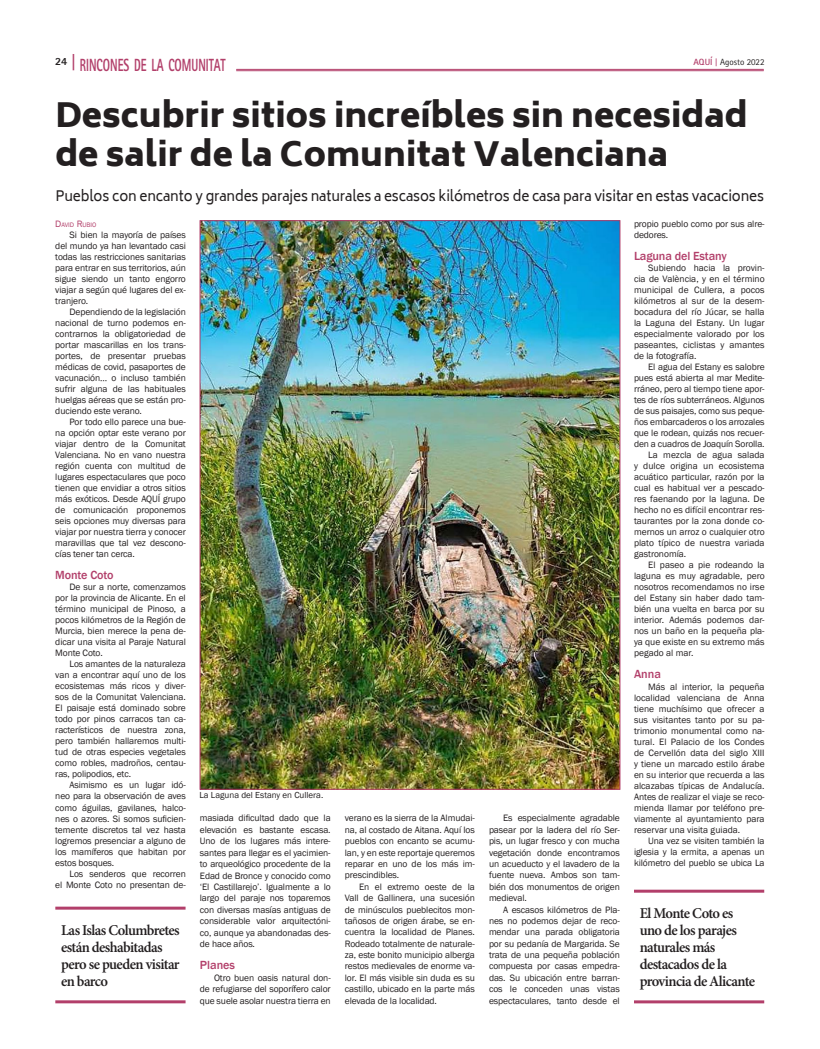
<style>
.page{position:relative;width:820px;height:1049px;background:#fff}
.page>*{position:absolute;margin:0;border:0;box-sizing:border-box;transform-origin:0 0}
.t1{font:900 33px/39.6px "Biryani";color:#231f20}
.t2{font:800 17.6px "Rotis Sans Serif Std";color:#b23f6a;scale:.64 1}
.t3{font:600 15px/17px "Minion Pro";letter-spacing:-.04em;color:#231f20}
.t4{font:14px "Biryani";letter-spacing:-.01em;color:#231f20}
.t5{font:500 12.1px "Franklin Gothic";letter-spacing:-.01em;color:#b23f6a}
.t6{font:800 11px "Rotis Sans Serif Std";color:#231f20}
.t7{font:9.5px/11px "Franklin Gothic";letter-spacing:-.01em;color:#231f20;text-align:justify}
.t8{font:9px "Franklin Gothic";color:#231f20}
.t9{font:9px "Rotis Sans Serif Std";color:#231f20}
.t10{font:6.7px "Franklin Gothic";color:#b23f6a}
.s1{font-size:18.2px}
.s2{font-weight:700;color:#b23f6a}
.s3{font-family:"Rotis Serif Std";font-weight:700;color:#b23f6a}
.s4{font-size:9.5px}
</style>
<div class="page">
<img style="left:201px;top:222px;width:417px;height:566px">
<hr style="left:55px;top:906px;width:130px;height:3px;background:#b23f6a">
<hr style="left:55px;top:1000px;width:130px;height:3px;background:#b23f6a">
<hr style="left:633px;top:890px;width:131px;height:3px;background:#b23f6a">
<hr style="left:633px;top:1000px;width:131px;height:3px;background:#b23f6a">
<hr style="left:236px;top:69px;width:527px;height:1px;background:#b23f6a">
<hr style="left:236px;top:71px;width:527px;height:1px;background:#b23f6a">
<h2 class="t2" style="left:72px;top:54px;width:242px"><span class="s1">|</span> RINCONES DE LA COMUNITAT</h2>
<p class="t6" style="left:55px;top:54px;width:14px">24</p>
<p class="t9" style="left:693px;top:57px;width:72px"><span class="s2">AQUÍ</span> <span class="s3">|</span> Agosto 2022</p>
<h1 class="t1" style="left:55px;top:96px;width:693px">Descubrir sitios increíbles sin necesidad de salir de la Comunitat Valenciana</h1>
<h3 class="t4" style="left:55px;top:188px;width:709px">Pueblos con encanto y grandes parajes naturales a escasos kilómetros de casa para visitar en estas vacaciones</h3>
<p class="t10" style="left:55px;top:221px;width:43px"><span class="s4">D</span>AVID <span class="s4">R</span>UBIO</p>
<p class="t7" style="left:55px;top:229px;width:132px;text-indent:14px">Si bien la mayoría de países del mundo ya han levantado casi todas las restricciones sanitarias para entrar en sus territorios, aún sigue siendo un tanto engorro viajar a según qué lugares del ex&shy;tranjero.</p>
<p class="t7" style="left:55px;top:307px;width:132px;text-indent:14px">Dependiendo de la legislación nacional de turno podemos en&shy;contrarnos la obligatoriedad de portar mascarillas en los trans&shy;portes, de presentar pruebas médicas de covid, pasaportes de vacunación… o incluso también sufrir alguna de las habituales huelgas aéreas que se están pro&shy;duciendo este verano.</p>
<p class="t7" style="left:55px;top:417px;width:132px;text-indent:14px">Por todo ello parece una bue&shy;na opción optar este verano por viajar dentro de la Comunitat Valenciana. No en vano nuestra región cuenta con multitud de lugares espectaculares que poco tienen que envidiar a otros sitios más exóticos. Desde AQUÍ grupo de comunicación proponemos seis opciones muy diversas para viajar por nuestra tierra y conocer maravillas que tal vez descono&shy;cías tener tan cerca.</p>
<p class="t5" style="left:55px;top:568px;width:60px">Monte Coto</p>
<p class="t7" style="left:55px;top:582px;width:132px;text-indent:14px">De sur a norte, comenzamos por la provincia de Alicante. En el término municipal de Pinoso, a pocos kilómetros de la Región de Murcia, bien merece la pena de&shy;dicar una visita al Paraje Natural Monte Coto.</p>
<p class="t7" style="left:55px;top:659px;width:132px;text-indent:14px">Los amantes de la naturaleza van a encontrar aquí uno de los ecosistemas más ricos y diver&shy;sos de la Comunitat Valenciana.<br>El paisaje está dominado sobre todo por pinos carracos tan ca&shy;racterísticos de nuestra zona, pero también hallaremos multi&shy;tud de otras especies vegetales como robles, madroños, centau&shy;ras, polipodios, etc.</p>
<p class="t7" style="left:55px;top:780px;width:132px;text-indent:14px">Asimismo es un lugar idó&shy;neo para la observación de aves como águilas, gavilanes, halco&shy;nes o azores. Si somos suficien&shy;temente discretos tal vez hasta logremos presenciar a alguno de los mamíferos que habitan por estos bosques.</p>
<p class="t7" style="left:55px;top:868px;width:132px;text-align:right">Los senderos que recorren<br>el Monte Coto no presentan de-</p>
<h3 class="t3" style="left:61px;top:922px;width:120px">Las Islas Columbretes están deshabitadas pero se pueden visitar en barco</h3>
<p class="t8" style="left:199px;top:790px;width:125px">La Laguna del Estany en Cullera.</p>
<p class="t7" style="left:200px;top:813px;width:132px;line-height:11.4px">masiada dificultad dado que la elevación es bastante escasa.<br>Uno de los lugares más intere&shy;santes para llegar es el yacimien&shy;to arqueológico procedente de la Edad de Bronce y conocido como ‘El Castillarejo’. Igualmente a lo largo del paraje nos toparemos con diversas masías antiguas de considerable valor arquitectóni&shy;co, aunque ya abandonadas des&shy;de hace años.</p>
<p class="t5" style="left:200px;top:958px;width:37px">Planes</p>
<p class="t7" style="left:200px;top:972px;width:132px;line-height:11.4px;text-indent:14px">Otro buen oasis natural don&shy;de refugiarse del soporífero calor que suele asolar nuestra tierra en</p>
<p class="t7" style="left:345px;top:813px;width:131px;line-height:11.4px">verano es la sierra de la Almudai&shy;na, al costado de Aitana. Aquí los pueblos con encanto se acumu&shy;lan, y en este reportaje queremos reparar en uno de los más im&shy;prescindibles.</p>
<p class="t7" style="left:345px;top:881px;width:131px;line-height:11.4px;text-indent:14px">En el extremo oeste de la Vall de Gallinera, una sucesión de minúsculos pueblecitos mon&shy;tañosos de origen árabe, se en&shy;cuentra la localidad de Planes.<br>Rodeado totalmente de naturale&shy;za, este bonito municipio alberga restos medievales de enorme va&shy;lor. El más visible sin duda es su castillo, ubicado en la parte más elevada de la localidad.</p>
<p class="t7" style="left:489px;top:813px;width:132px;line-height:11.4px;text-indent:14px">Es especialmente agradable pasear por la ladera del río Ser&shy;pis, un lugar fresco y con mucha vegetación donde encontramos un acueducto y el lavadero de la fuente nueva. Ambos son tam&shy;bién dos monumentos de origen medieval.</p>
<p class="t7" style="left:489px;top:904px;width:132px;line-height:11.4px;text-indent:14px">A escasos kilómetros de Pla&shy;nes no podemos dejar de reco&shy;mendar una parada obligatoria por su pedanía de Margarida. Se trata de una pequeña población compuesta por casas empedra&shy;das. Su ubicación entre barran&shy;cos le conceden unas vistas espectaculares, tanto desde el</p>
<p class="t7" style="left:633px;top:218px;width:132px">propio pueblo como por sus alre&shy;dedores.</p>
<p class="t5" style="left:633px;top:248px;width:94px">Laguna del Estany</p>
<p class="t7" style="left:633px;top:263px;width:132px;text-indent:14px">Subiendo hacia la provin&shy;cia de València, y en el término municipal de Cullera, a pocos kilómetros al sur de la desem&shy;bocadura del río Júcar, se halla la Laguna del Estany. Un lugar especialmente valorado por los paseantes, ciclistas y amantes de la fotografía.</p>
<p class="t7" style="left:648px;top:362px;width:118px">El agua del Estany es salobre</p>
<p class="t7" style="left:633px;top:373px;width:132px">pues está abierta al mar Medite-</p>
<p class="t7" style="left:633px;top:384px;width:132px">rráneo, pero al tiempo tiene apor-</p>
<p class="t7" style="left:633px;top:395px;width:132px">tes de ríos subterráneos. Algunos</p>
<p class="t7" style="left:633px;top:406px;width:132px">de sus paisajes, como sus peque-</p>
<p class="t7" style="left:633px;top:417px;width:132px">ños embarcaderos o los arrozales</p>
<p class="t7" style="left:633px;top:428px;width:132px">que le rodean, quizás nos recuer-</p>
<p class="t7" style="left:633px;top:439px;width:132px">den a cuadros de Joaquín Sorolla.</p>
<p class="t7" style="left:648px;top:450px;width:118px">La mezcla de agua salada</p>
<p class="t7" style="left:633px;top:461px;width:132px">y dulce origina un ecosistema</p>
<p class="t7" style="left:633px;top:472px;width:132px">acuático particular, razón por la</p>
<p class="t7" style="left:633px;top:483px;width:132px">cual es habitual ver a pescado-</p>
<p class="t7" style="left:633px;top:494px;width:132px">res faenando por la laguna. De</p>
<p class="t7" style="left:633px;top:505px;width:132px">hecho no es difícil encontrar res-</p>
<p class="t7" style="left:633px;top:516px;width:132px">taurantes por la zona donde co-</p>
<p class="t7" style="left:633px;top:527px;width:132px">mernos un arroz o cualquier otro</p>
<p class="t7" style="left:633px;top:538px;width:132px">plato típico de nuestra variada</p>
<p class="t7" style="left:633px;top:549px;width:54px">gastronomía.</p>
<p class="t7" style="left:648px;top:560px;width:118px">El paseo a pie rodeando la</p>
<p class="t7" style="left:633px;top:571px;width:132px">laguna es muy agradable, pero</p>
<p class="t7" style="left:633px;top:582px;width:132px">nosotros recomendamos no irse</p>
<p class="t7" style="left:633px;top:593px;width:132px">del Estany sin haber dado tam-</p>
<p class="t7" style="left:633px;top:604px;width:132px">bién una vuelta en barca por su</p>
<p class="t7" style="left:633px;top:615px;width:132px">interior. Además podemos dar-</p>
<p class="t7" style="left:633px;top:626px;width:132px">nos un baño en la pequeña pla-</p>
<p class="t7" style="left:633px;top:637px;width:132px">ya que existe en su extremo más</p>
<p class="t7" style="left:633px;top:648px;width:61px">pegado al mar.</p>
<p class="t5" style="left:633px;top:667px;width:28px">Anna</p>
<p class="t7" style="left:633px;top:681px;width:132px;text-indent:14px">Más al interior, la pequeña localidad valenciana de Anna tiene muchísimo que ofrecer a sus visitantes tanto por su pa&shy;trimonio monumental como na&shy;tural. El Palacio de los Condes de Cervellón data del siglo XIII y tiene un marcado estilo árabe en su interior que recuerda a las alcazabas típicas de Andalucía.<br>Antes de realizar el viaje se reco&shy;mienda llamar por teléfono pre&shy;viamente al ayuntamiento para reservar una visita guiada.</p>
<p class="t7" style="left:633px;top:835px;width:132px;text-indent:14px">Una vez se visiten también la iglesia y la ermita, a apenas un kilómetro del pueblo se ubica La</p>
<h3 class="t3" style="left:639px;top:905px;width:117px">El Monte Coto es uno de los parajes naturales más destacados de la provincia de Alicante</h3>
</div>
